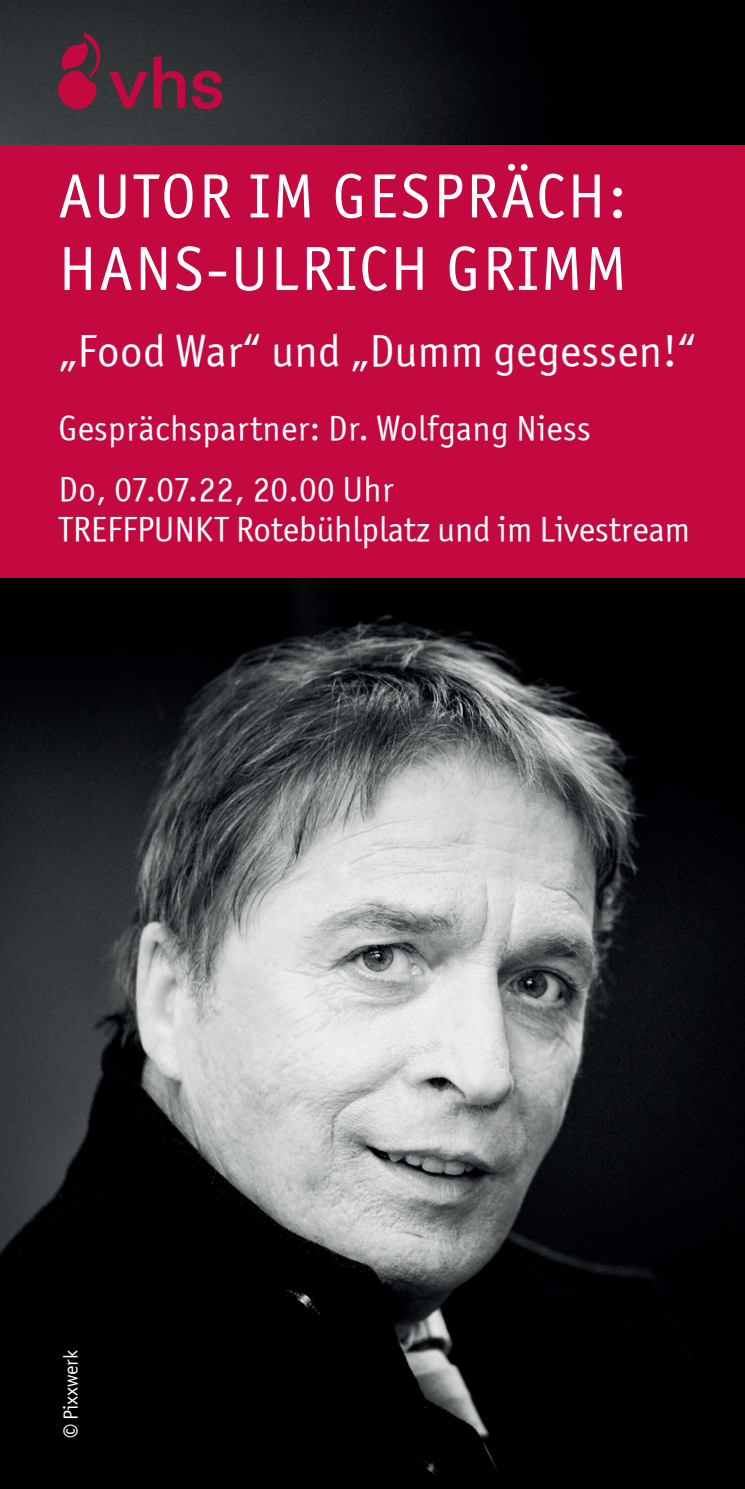
<style>
.page{position:relative;width:745px;height:1489px;background:#fff}
.page>*{position:absolute;margin:0;border:0;box-sizing:border-box;transform-origin:0 0}
.t1{font:62.5px "Officina Sans ITCTT Book";letter-spacing:.04em;color:#fff}
.t2{font:45px "Officina Sans ITCTT Book";letter-spacing:.01em;color:#fff}
.t3{font:35px "Officina Sans ITCTT Book";letter-spacing:.005em;color:#fff}
.t4{font:20px "Officina Sans ITCTT Book";color:#fff}
</style>
<div class="page">
<img style="left:0;top:578px;width:744px;height:910px">
<img style="left:0;top:0;width:744px;height:146px">
<svg style="left:55px;top:33px;width:130px;height:79px;background:#5c2739"></svg>
<svg style="left:192px;top:71px;width:30px;height:38px"></svg>
<div style="left:0;top:146px;width:744px;height:432px;background:#c40941"></div>
<p class="t1" style="left:58px;top:160px;width:569px">AUTOR IM GESPRÄCH:</p>
<p class="t1" style="left:58px;top:232px;width:569px">HANS-ULRICH GRIMM</p>
<p class="t2" style="left:58px;top:325px;width:639px">„Food War“ und „Dumm gegessen!“</p>
<p class="t3" style="left:58px;top:408px;width:533px">Gesprächspartner: Dr. Wolfgang Niess</p>
<p class="t3" style="left:58px;top:469px;width:336px">Do, 07.07.22, 20.00 Uhr</p>
<p class="t3" style="left:58px;top:509px;width:632px">TREFFPUNKT Rotebühlplatz und im Livestream</p>
<p class="t4" style="left:59px;top:1437px;width:89px;rotate:-90deg">© Pixxwerk</p>
</div>
